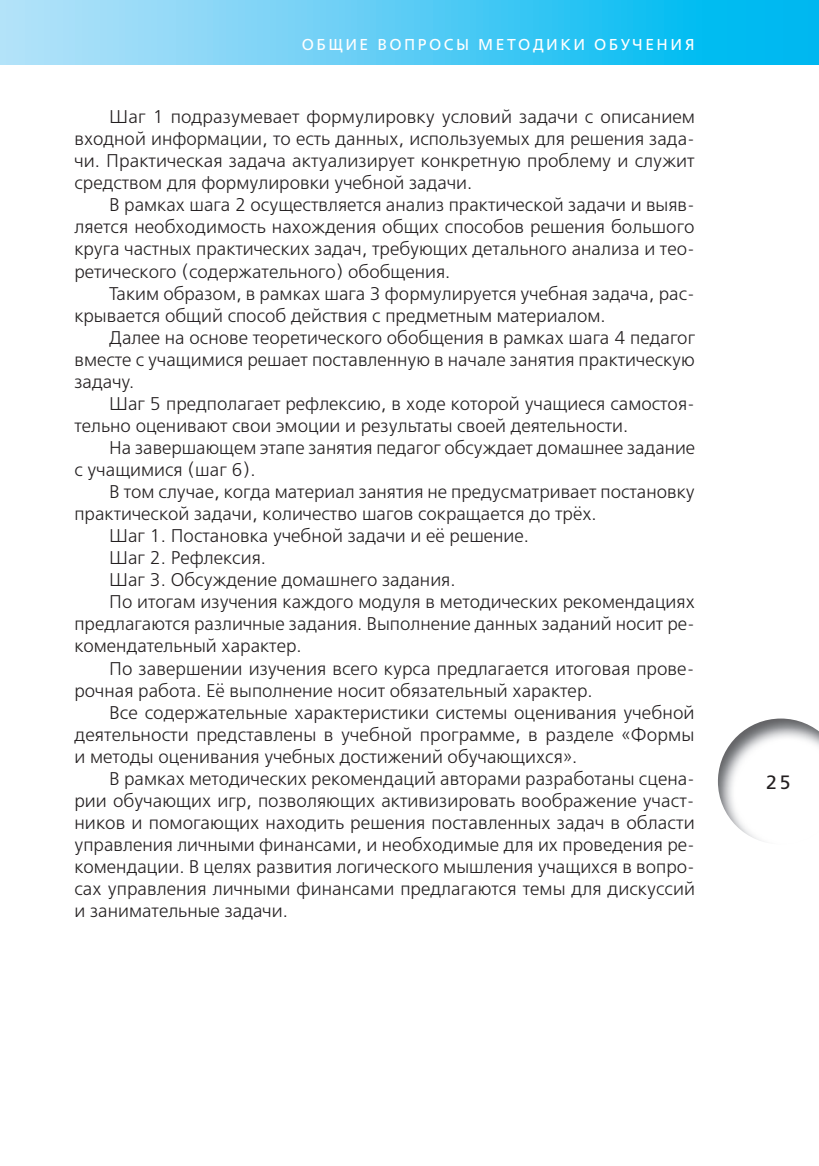
<style>
.page{position:relative;width:819px;height:1166px;background:#fff}
.page>*{position:absolute;margin:0;border:0;box-sizing:border-box;transform-origin:0 0}
.t1{font:19.25px "Free Set";color:#231f20}
.t2{font:300 18.38px/22.1px "Free Set";color:#231f20;text-align:justify}
.t3{font:15.75px "Free Set";letter-spacing:.16em;color:#fff}
</style>
<div class="page">
<div style="left:0;top:0;width:819px;height:64px;background:linear-gradient(to right,#bee3f9,#00b6f0)"></div>
<img style="left:718px;top:718px;width:101px;height:123px">
<p class="t3" style="left:302px;top:38px;width:394px">ОБЩИЕ ВОПРОСЫ МЕТОДИКИ ОБУЧЕНИЯ</p>
<p class="t2" style="left:74px;top:107px;width:622px;text-indent:35px">Шаг 1 подразумевает формулировку условий задачи с описанием входной информации, то есть данных, используемых для решения зада&shy;чи. Практическая задача актуализирует конкретную проблему и служит средством для формулировки учебной задачи.</p>
<p class="t2" style="left:74px;top:195px;width:622px;text-indent:35px">В рамках шага 2 осуществляется анализ практической задачи и выяв&shy;ляется необходимость нахождения общих способов решения большого круга частных практических задач, требующих детального анализа и тео&shy;ретического (содержательного) обобщения.</p>
<p class="t2" style="left:74px;top:284px;width:622px;text-indent:35px">Таким образом, в рамках шага 3 формулируется учебная задача, рас&shy;крывается общий способ действия с предметным материалом.</p>
<p class="t2" style="left:74px;top:328px;width:622px;text-indent:35px">Далее на основе теоретического обобщения в рамках шага 4 педагог вместе с учащимися решает поставленную в начале занятия практическую задачу.</p>
<p class="t2" style="left:74px;top:394px;width:622px;text-indent:35px">Шаг 5 предполагает рефлексию, в ходе которой учащиеся самостоя&shy;тельно оценивают свои эмоции и результаты своей деятельности.</p>
<p class="t2" style="left:74px;top:438px;width:622px;text-indent:35px">На завершающем этапе занятия педагог обсуждает домашнее задание с учащимися (шаг 6).</p>
<p class="t2" style="left:109px;top:482px;width:587px">В том случае, когда материал занятия не предусматривает постановку</p>
<p class="t2" style="left:74px;top:504px;width:524px">практической задачи, количество шагов сокращается до трёх.</p>
<p class="t2" style="left:109px;top:526px;width:421px">Шаг 1. Постановка учебной задачи и её решение.</p>
<p class="t2" style="left:109px;top:548px;width:158px">Шаг 2. Рефлексия.</p>
<p class="t2" style="left:109px;top:570px;width:348px">Шаг 3. Обсуждение домашнего задания.</p>
<p class="t2" style="left:109px;top:592px;width:587px">По итогам изучения каждого модуля в методических рекомендациях</p>
<p class="t2" style="left:74px;top:614px;width:622px">предлагаются различные задания. Выполнение данных заданий носит ре-</p>
<p class="t2" style="left:74px;top:636px;width:229px">комендательный характер.</p>
<p class="t2" style="left:109px;top:658px;width:586px">По завершении изучения всего курса предлагается итоговая прове-</p>
<p class="t2" style="left:74px;top:680px;width:519px">рочная работа. Её выполнение носит обязательный характер.</p>
<p class="t2" style="left:109px;top:703px;width:587px">Все содержательные характеристики системы оценивания учебной</p>
<p class="t2" style="left:74px;top:725px;width:621px">деятельности представлены в учебной программе, в разделе «Формы</p>
<p class="t2" style="left:74px;top:747px;width:504px">и методы оценивания учебных достижений обучающихся».</p>
<p class="t2" style="left:109px;top:769px;width:587px">В рамках методических рекомендаций авторами разработаны сцена-</p>
<p class="t2" style="left:74px;top:791px;width:621px">рии обучающих игр, позволяющих активизировать воображение участ-</p>
<p class="t2" style="left:74px;top:813px;width:621px">ников и помогающих находить решения поставленных задач в области</p>
<p class="t2" style="left:74px;top:835px;width:622px">управления личными финансами, и необходимые для их проведения ре-</p>
<p class="t2" style="left:74px;top:857px;width:622px">комендации. В целях развития логического мышления учащихся в вопро-</p>
<p class="t2" style="left:74px;top:879px;width:622px">сах управления личными финансами предлагаются темы для дискуссий</p>
<p class="t2" style="left:74px;top:901px;width:215px">и занимательные задачи.</p>
<p class="t1" style="left:766px;top:774px;width:26px">25</p>
</div>
